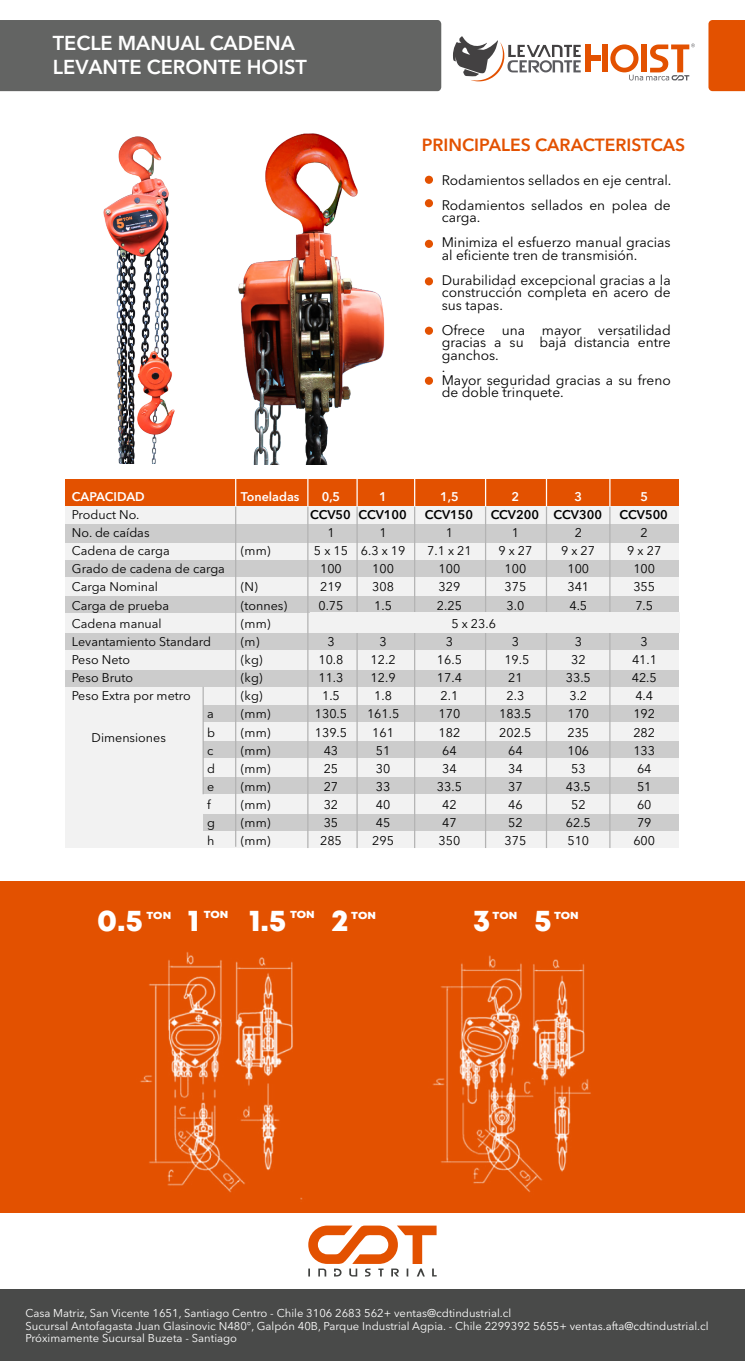
<style>
.page{position:relative;width:745px;height:1361px;background:#fff}
.page>*{position:absolute;margin:0;border:0;box-sizing:border-box;transform-origin:0 0}
.t1{font:30.25px "Mont Heavy DEMO";color:#fff}
.t2{font:600 20px/24px "Avenir Next LT Pro";color:#fff}
.t3{font:600 17.5px "Avenir Next LT Pro";color:#e35100}
.t4{font:13.75px/12.5px "Avenir Next LT Pro";color:#000}
.t5{font:12.5px/18.1px "Avenir Next LT Pro";color:#000;text-align:center}
.t6{font:600 12.5px "Avenir Next LT Pro";color:#000}
.t7{font:600 12.5px "Avenir Next LT Pro";color:#fff}
.t8{font:11.25px/12.5px "Avenir Next LT Pro";color:#fff}
.t9{font:10.12px "Mont Heavy DEMO";color:#fff;scale:1.11 1}
</style>
<div class="page">
<img style="left:103px;top:136px;width:72px;height:327px">
<div style="left:0;top:881px;width:744px;height:332px;background:#e35100"></div>
<svg style="left:308px;top:1225px;width:128px;height:51px"></svg>
<div style="left:0;top:1290px;width:744px;height:71px;background:#494a49"></div>
<div style="left:0;top:20px;width:441px;height:71px;background:#636463"></div>
<div style="left:708px;top:20px;width:36px;height:71px;background:#e35100"></div>
<div style="left:602px;top:45px;width:5px;height:27px;background:#e35100"></div>
<div style="left:584px;top:45px;width:6px;height:27px;background:#e35100"></div>
<div style="left:586px;top:56px;width:14px;height:5px;background:#e35100"></div>
<svg style="left:453px;top:36px;width:127px;height:45px"></svg>
<svg style="left:610px;top:44px;width:84px;height:36px"></svg>
<img style="left:140px;top:952px;width:163px;height:248px">
<img style="left:432px;top:955px;width:159px;height:238px">
<div style="left:66px;top:484px;width:612px;height:364px;background:#f2f2f2"></div>
<div style="left:66px;top:479px;width:612px;height:27px;background:#e35100"></div>
<div style="left:66px;top:524px;width:612px;height:18px;background:#ccc"></div>
<div style="left:66px;top:560px;width:612px;height:17px;background:#ccc"></div>
<div style="left:66px;top:596px;width:612px;height:17px;background:#ccc"></div>
<div style="left:66px;top:633px;width:612px;height:17px;background:#ccc"></div>
<div style="left:66px;top:670px;width:612px;height:17px;background:#ccc"></div>
<div style="left:203px;top:705px;width:475px;height:17px;background:#ccc"></div>
<div style="left:203px;top:741px;width:475px;height:17px;background:#ccc"></div>
<div style="left:203px;top:777px;width:475px;height:17px;background:#ccc"></div>
<div style="left:203px;top:814px;width:475px;height:17px;background:#ccc"></div>
<hr style="left:235px;top:507px;width:1px;height:340px;background:#b3b3b3">
<hr style="left:202px;top:687px;width:2px;height:107px;background:#b3b3b3">
<svg style="left:235px;top:479px;width:1px;height:27px"></svg>
<hr style="left:307px;top:507px;width:1px;height:341px;background:#b3b3b3">
<svg style="left:307px;top:479px;width:1px;height:27px"></svg>
<hr style="left:356px;top:507px;width:1px;height:341px;background:#b3b3b3">
<svg style="left:356px;top:479px;width:1px;height:27px"></svg>
<hr style="left:414px;top:507px;width:1px;height:341px;background:#b3b3b3">
<svg style="left:414px;top:479px;width:1px;height:27px"></svg>
<hr style="left:484px;top:507px;width:2px;height:341px;background:#b3b3b3">
<hr style="left:484px;top:478px;width:2px;height:28px;background:#fff">
<hr style="left:545px;top:507px;width:1px;height:341px;background:#b3b3b3">
<svg style="left:545px;top:479px;width:1px;height:27px"></svg>
<hr style="left:609px;top:507px;width:1px;height:341px;background:#b3b3b3">
<svg style="left:609px;top:479px;width:1px;height:27px"></svg>
<div style="left:310px;top:613px;width:368px;height:20px;background:#f2f2f2"></div>
<div style="left:424px;top:176px;width:8px;height:8px;background:#e35100;border-radius:50%"></div>
<div style="left:424px;top:199px;width:8px;height:8px;background:#e35100;border-radius:50%"></div>
<div style="left:424px;top:240px;width:8px;height:8px;background:#e35100;border-radius:50%"></div>
<div style="left:424px;top:277px;width:8px;height:8px;background:#e35100;border-radius:50%"></div>
<div style="left:424px;top:327px;width:8px;height:8px;background:#e35100;border-radius:50%"></div>
<div style="left:424px;top:377px;width:8px;height:8px;background:#e35100;border-radius:50%"></div>
<img style="left:238px;top:133px;width:147px;height:331px">
<h2 class="t2" style="left:53px;top:30px;width:255px">TECLE MANUAL CADENA<br>LEVANTE CERONTE HOIST</h2>
<h3 class="t3" style="left:421px;top:134px;width:265px">PRINCIPALES CARACTERISTCAS</h3>
<p class="t4" style="left:441px;top:167px;width:231px;line-height:25px">Rodamientos sellados en eje central.<br>Rodamientos sellados en polea de</p>
<p class="t4" style="left:441px;top:205px;width:230px;line-height:25px">carga.<br>Minimiza el esfuerzo manual gracias</p>
<p class="t4" style="left:441px;top:242px;width:230px;line-height:25px">al eficiente tren de transmisión.<br>Durabilidad excepcional gracias a la</p>
<p class="t4" style="left:441px;top:286px;width:230px">construcción completa en acero de sus tapas.</p>
<p class="t4" style="left:441px;top:324px;width:230px">Ofrece una mayor versatilidad gracias a su baja distancia entre ganchos.<br>.<br>Mayor seguridad gracias a su freno de doble trinquete.</p>
<p class="t7" style="left:72px;top:489px;width:74px">CAPACIDAD</p>
<p class="t5" style="left:72px;top:505px;width:69px">Product No.</p>
<p class="t5" style="left:72px;top:523px;width:79px">No. de caídas</p>
<p class="t5" style="left:72px;top:542px;width:99px">Cadena de carga</p>
<p class="t5" style="left:72px;top:560px;width:154px">Grado de cadena de carga</p>
<p class="t5" style="left:72px;top:578px;width:87px">Carga Nominal</p>
<p class="t5" style="left:72px;top:596px;width:99px">Carga de prueba</p>
<p class="t5" style="left:72px;top:614px;width:91px">Cadena manual</p>
<p class="t5" style="left:72px;top:632px;width:141px">Levantamiento Standard</p>
<p class="t5" style="left:72px;top:650px;width:60px">Peso Neto</p>
<p class="t5" style="left:72px;top:668px;width:63px">Peso Bruto</p>
<p class="t5" style="left:72px;top:687px;width:120px">Peso Extra por metro</p>
<p class="t5" style="left:207px;top:705px;width:8px">a</p>
<p class="t5" style="left:207px;top:723px;width:9px">b</p>
<p class="t5" style="left:207px;top:741px;width:8px">c</p>
<p class="t5" style="left:207px;top:759px;width:9px">d</p>
<p class="t5" style="left:207px;top:777px;width:9px">e</p>
<p class="t5" style="left:207px;top:795px;width:5px">f</p>
<p class="t5" style="left:207px;top:813px;width:9px">g</p>
<p class="t5" style="left:207px;top:832px;width:9px">h</p>
<p class="t5" style="left:91px;top:728px;width:76px">Dimensiones</p>
<p class="t7" style="left:241px;top:489px;width:60px">Toneladas</p>
<p class="t5" style="left:241px;top:542px;width:31px">(mm)</p>
<p class="t5" style="left:241px;top:578px;width:48px;text-align:left">(N) (tonnes) (mm) (m)<br>(kg) (kg) (kg) (mm) (mm) (mm) (mm) (mm) (mm) (mm) (mm)</p>
<p class="t7" style="left:321px;top:489px;width:20px">0,5</p>
<p class="t6" style="left:310px;top:507px;width:42px">CCV50</p>
<p class="t5" style="left:314px;top:523px;width:36px">1<br>5 x 15<br>100<br>219<br>0.75</p>
<p class="t5" style="left:314px;top:632px;width:34px">3<br>10.8<br>11.3<br>1.5<br>130.5<br>139.5<br>43<br>25<br>27<br>32<br>35<br>285</p>
<p class="t7" style="left:379px;top:489px;width:9px">1</p>
<p class="t6" style="left:358px;top:507px;width:50px">CCV100</p>
<p class="t5" style="left:360px;top:523px;width:46px">1<br>6.3 x 19<br>100<br>308<br>1.5</p>
<p class="t5" style="left:367px;top:632px;width:34px">3<br>12.2<br>12.9<br>1.8<br>161.5<br>161<br>51<br>30<br>33<br>40<br>45<br>295</p>
<p class="t7" style="left:511px;top:489px;width:9px">2</p>
<p class="t6" style="left:490px;top:507px;width:50px">CCV200</p>
<p class="t5" style="left:498px;top:523px;width:36px">1<br>9 x 27<br>100<br>375<br>3.0</p>
<p class="t5" style="left:499px;top:632px;width:34px">3<br>19.5<br>21<br>2.3<br>183.5<br>202.5<br>64<br>34<br>37<br>46<br>52<br>375</p>
<p class="t7" style="left:440px;top:489px;width:20px">1,5</p>
<p class="t6" style="left:424px;top:507px;width:50px">CCV150</p>
<p class="t5" style="left:427px;top:523px;width:46px">1<br>7.1 x 21<br>100<br>329<br>2.25</p>
<p class="t5" style="left:436px;top:632px;width:27px">3<br>16.5<br>17.4<br>2.1<br>170<br>182<br>64<br>34<br>33.5<br>42<br>47<br>350</p>
<p class="t5" style="left:451px;top:614px;width:46px">5 x 23.6</p>
<p class="t7" style="left:574px;top:489px;width:9px">3</p>
<p class="t6" style="left:553px;top:507px;width:50px">CCV300</p>
<p class="t5" style="left:560px;top:523px;width:36px">2<br>9 x 27<br>100<br>341<br>4.5</p>
<p class="t5" style="left:565px;top:632px;width:26px">3<br>32<br>33.5<br>3.2<br>170<br>235<br>106<br>53<br>43.5<br>52<br>62.5<br>510</p>
<p class="t7" style="left:640px;top:489px;width:9px">5</p>
<p class="t6" style="left:619px;top:507px;width:50px">CCV500</p>
<p class="t5" style="left:626px;top:523px;width:36px">2<br>9 x 27<br>100<br>355<br>7.5</p>
<p class="t5" style="left:631px;top:632px;width:27px">3<br>41.1<br>42.5<br>4.4<br>192<br>282<br>133<br>64<br>51<br>60<br>79<br>600</p>
<h1 class="t1" style="left:331px;top:903px;width:19px">2</h1>
<p class="t9" style="left:351px;top:910px;width:24px">TON</p>
<h1 class="t1" style="left:534px;top:903px;width:19px">5</h1>
<p class="t9" style="left:553px;top:910px;width:24px">TON</p>
<h1 class="t1" style="left:97px;top:903px;width:47px">0.5</h1>
<p class="t9" style="left:146px;top:910px;width:24px">TON</p>
<h1 class="t1" style="left:188px;top:903px;width:13px">1</h1>
<p class="t9" style="left:203px;top:909px;width:24px">TON</p>
<h1 class="t1" style="left:249px;top:903px;width:39px">1.5</h1>
<p class="t9" style="left:290px;top:909px;width:24px">TON</p>
<h1 class="t1" style="left:472px;top:903px;width:19px">3</h1>
<p class="t9" style="left:492px;top:910px;width:24px">TON</p>
<p class="t8" style="left:25px;top:1307px;width:684px">Casa Matriz, San Vicente 1651, Santiago Centro - Chile 3106 2683 562+ ventas@cdtindustrial.cl<br>Sucursal Antofagasta Juan Glasinovic N480°, Galpón 40B, Parque Industrial Agpia. - Chile 2299392 5655+ ventas.afta@cdtindustrial.cl<br>Próximamente Sucursal Buzeta - Santiago</p>
</div>
